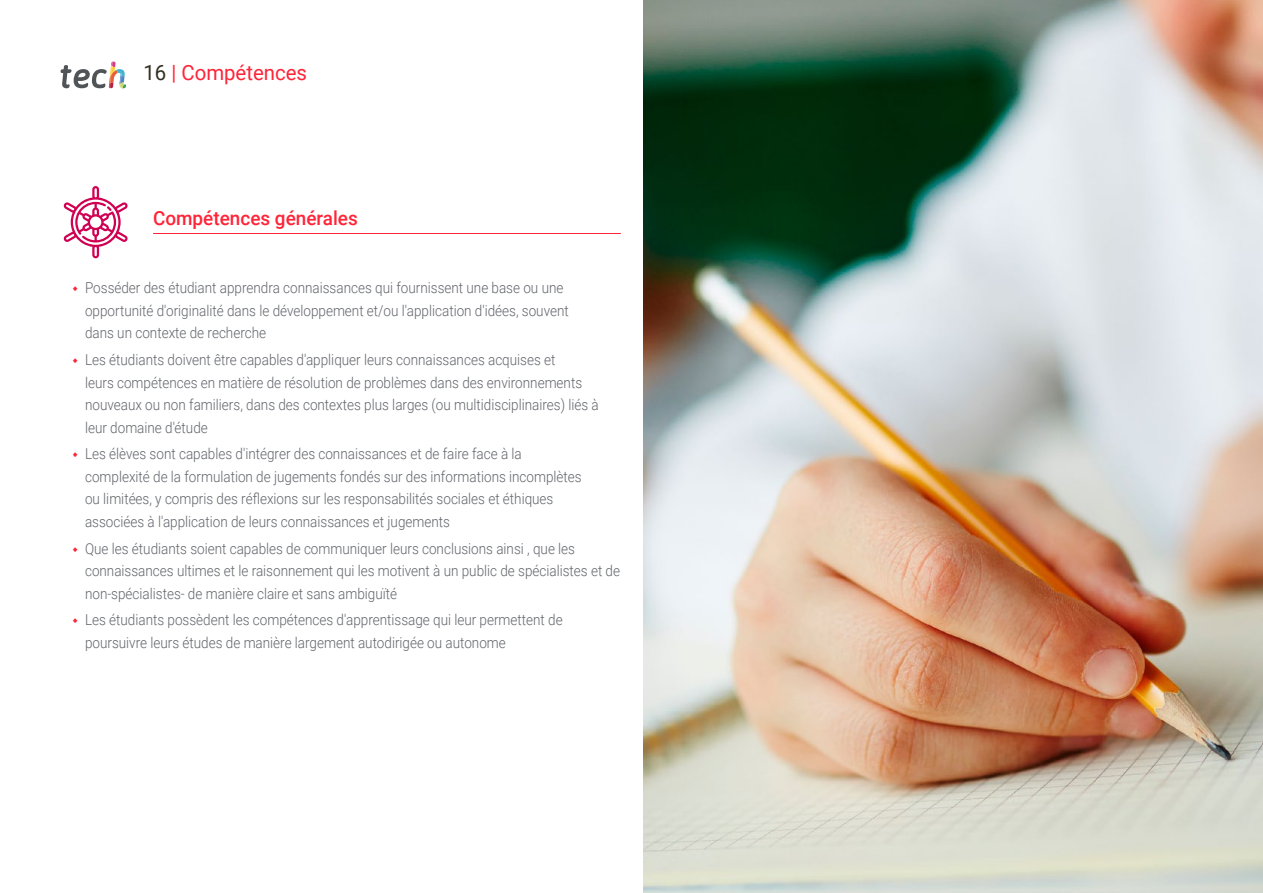
<style>
.page{position:relative;width:1263px;height:893px;background:#fff}
.page>*{position:absolute;margin:0;border:0;box-sizing:border-box;transform-origin:0 0}
.t1{font:21px "Roboto";color:#ff2438}
.t2{font:500 19.5px "Roboto";color:#ff2438}
.t3{font:300 15px/22.5px "Roboto";color:#61646a;scale:.9 1}
.s1{color:#312e20}
</style>
<div class="page">
<hr style="left:153px;top:233px;width:468px;height:1px;background:#ff2438">
<svg style="left:63px;top:186px;width:65px;height:72px"></svg>
<img style="left:643px;top:0;width:620px;height:893px">
<svg style="left:61px;top:62px;width:65px;height:27px"></svg>
<h1 class="t1" style="left:144px;top:57px;width:165px"><span class="s1">16</span> | Compétences</h1>
<h2 class="t2" style="left:153px;top:205px;width:206px">Compétences générales</h2>
<p class="t3" style="left:85px;top:276px;width:539px">Posséder des étudiant apprendra connaissances qui fournissent une base ou une opportunité d'originalité dans le développement et/ou l'application d'idées, souvent dans un contexte de recherche</p>
<p class="t3" style="left:85px;top:348px;width:572px">Les étudiants doivent être capables d'appliquer leurs connaissances acquises et<br>leurs compétences en matière de résolution de problèmes dans des environnements nouveaux ou non familiers, dans des contextes plus larges (ou multidisciplinaires) liés à leur domaine d'étude</p>
<p class="t3" style="left:85px;top:442px;width:553px">Les élèves sont capables d'intégrer des connaissances et de faire face à la complexité de la formulation de jugements fondés sur des informations incomplètes ou limitées, y compris des réflexions sur les responsabilités sociales et éthiques associées à l'application de leurs connaissances et jugements</p>
<p class="t3" style="left:85px;top:536px;width:596px">Que les étudiants soient capables de communiquer leurs conclusions ainsi , que les connaissances ultimes et le raisonnement qui les motivent à un public de spécialistes et de non-spécialistes- de manière claire et sans ambiguïté</p>
<p class="t3" style="left:85px;top:608px;width:532px">Les étudiants possèdent les compétences d'apprentissage qui leur permettent de poursuivre leurs études de manière largement autodirigée ou autonome</p>
</div>
